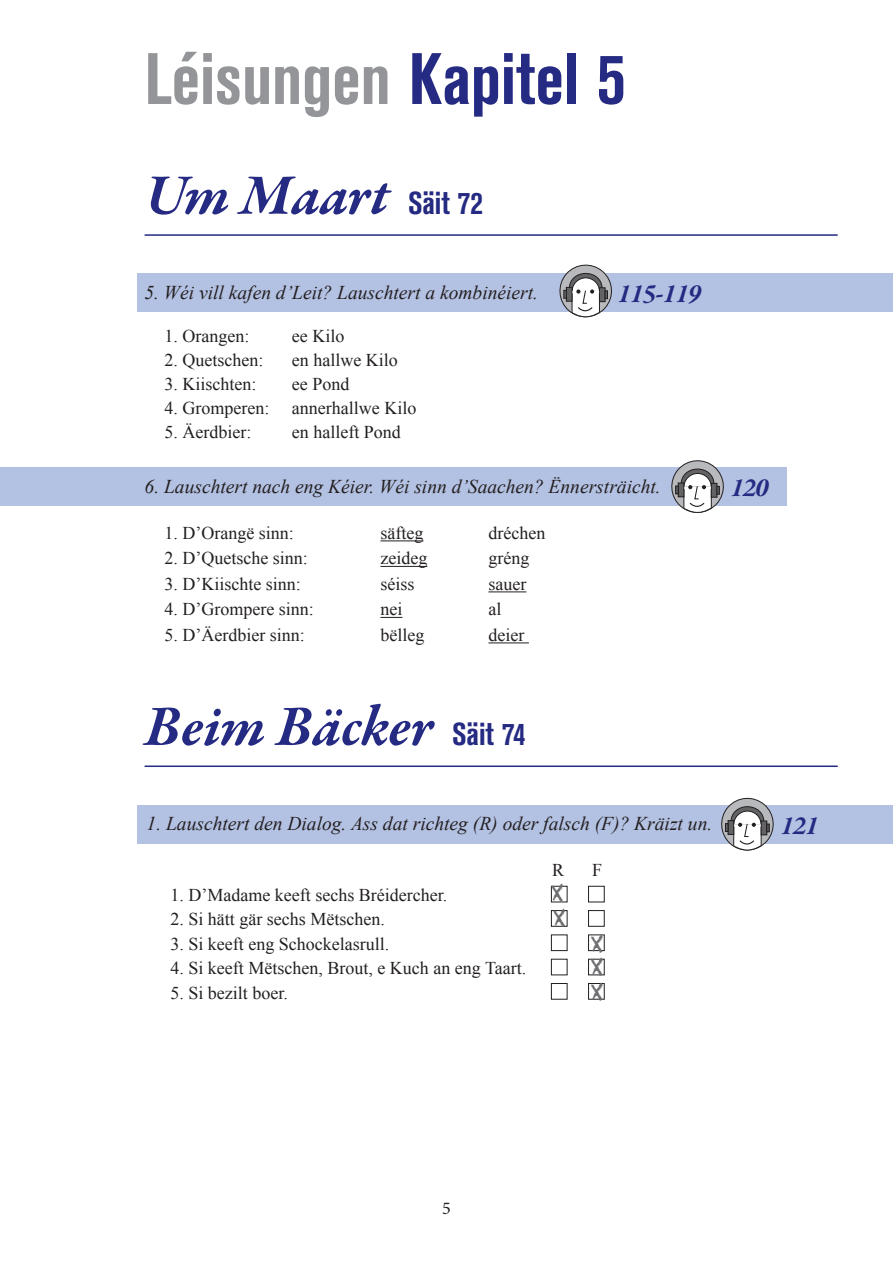
<style>
.page{position:relative;width:893px;height:1263px;background:#fff}
.page>*{position:absolute;margin:0;border:0;box-sizing:border-box;transform-origin:0 0}
.t1{font:700 condensed 72px "Akzidenz Grotesk BE";color:#939598}
.t2{font:italic 700 58.5px "Garamond Premr Pro";color:#252a82}
.t3{font:italic 700 27px "Garamond Premr Pro";letter-spacing:-.04em;color:#252a82}
.t4{font:21px "Chalkduster";color:#6c6d70}
.t5{font:italic 19.5px "Times New Roman";color:#231f20}
.t6{font:18px "Times New Roman";color:#231f20}
.t7{font:18px "Minion Pro";color:#231f20}
.s1{color:#252a82}
.s2{font-family:"Akzidenz Grotesk BE";font-style:normal;font-stretch:condensed;font-size:31.5px}
</style>
<div class="page">
<div style="left:137px;top:805px;width:756px;height:38px;background:#b3c1e2"></div>
<hr style="left:145px;top:234px;width:693px;height:2px;background:#252a82">
<div style="left:0;top:467px;width:787px;height:39px;background:#b3c1e2"></div>
<div style="left:137px;top:273px;width:756px;height:38px;background:#b3c1e2"></div>
<svg style="left:559px;top:264px;width:53px;height:53px"></svg>
<svg style="left:671px;top:460px;width:53px;height:53px"></svg>
<hr style="left:380px;top:540px;width:43px;height:1px;background:#231f20">
<hr style="left:380px;top:566px;width:47px;height:1px;background:#231f20">
<hr style="left:488px;top:591px;width:38px;height:1px;background:#231f20">
<svg style="left:380px;top:617px;width:22px;height:1px"></svg>
<hr style="left:488px;top:642px;width:41px;height:1px;background:#231f20">
<svg style="left:721px;top:797px;width:53px;height:54px"></svg>
<div style="left:551px;top:886px;width:16px;height:16px;border:1px solid #231f20"></div>
<div style="left:551px;top:910px;width:16px;height:16px;border:1px solid #231f20"></div>
<div style="left:551px;top:983px;width:16px;height:16px;border:1px solid #231f20"></div>
<div style="left:551px;top:934px;width:16px;height:17px;border:1px solid #231f20"></div>
<div style="left:551px;top:959px;width:16px;height:16px;border:1px solid #231f20"></div>
<div style="left:588px;top:886px;width:16px;height:16px;border:1px solid #231f20"></div>
<div style="left:588px;top:910px;width:16px;height:16px;border:1px solid #231f20"></div>
<div style="left:588px;top:983px;width:16px;height:16px;border:1px solid #231f20"></div>
<div style="left:588px;top:934px;width:16px;height:17px;border:1px solid #231f20"></div>
<div style="left:588px;top:959px;width:16px;height:16px;border:1px solid #231f20"></div>
<hr style="left:145px;top:765px;width:693px;height:2px;background:#252a82">
<p class="t1" style="left:145px;top:38px;width:482px">Léisungen <span class="s1">Kapitel 5</span></p>
<p class="t2" style="left:145px;top:159px;width:340px">Um Maart <span class="s2">Säit 72</span></p>
<p class="t5" style="left:144px;top:279px;width:395px">5. Wéi vill kafen d’Leit? Lauschtert a kombinéiert.</p>
<p class="t3" style="left:618px;top:277px;width:85px">115-119</p>
<p class="t6" style="left:164px;top:324px;width:86px">1. Orangen:</p>
<p class="t6" style="left:292px;top:324px;width:54px">ee Kilo</p>
<p class="t6" style="left:164px;top:348px;width:100px">2. Quetschen:</p>
<p class="t6" style="left:292px;top:348px;width:107px">en hallwe Kilo</p>
<p class="t6" style="left:164px;top:372px;width:93px">3. Kiischten:</p>
<p class="t6" style="left:292px;top:372px;width:59px">ee Pond</p>
<p class="t6" style="left:164px;top:396px;width:106px">4. Gromperen:</p>
<p class="t6" style="left:292px;top:396px;width:126px">annerhallwe Kilo</p>
<p class="t6" style="left:164px;top:420px;width:88px">5. Äerdbier:</p>
<p class="t6" style="left:292px;top:420px;width:110px">en halleft Pond</p>
<p class="t5" style="left:145px;top:473px;width:518px">6. Lauschtert nach eng Kéier. Wéi sinn d’Saachen? Ënnersträicht.</p>
<p class="t3" style="left:731px;top:471px;width:40px">120</p>
<p class="t6" style="left:164px;top:521px;width:131px">1. D’Orangë sinn:</p>
<p class="t6" style="left:380px;top:521px;width:44px">säfteg</p>
<p class="t6" style="left:488px;top:521px;width:58px">dréchen</p>
<p class="t6" style="left:164px;top:546px;width:145px">2. D’Quetsche sinn:</p>
<p class="t6" style="left:380px;top:546px;width:48px">zeideg</p>
<p class="t6" style="left:488px;top:546px;width:42px">gréng</p>
<p class="t6" style="left:164px;top:572px;width:138px">3. D’Kiischte sinn:</p>
<p class="t6" style="left:380px;top:572px;width:36px">séiss</p>
<p class="t6" style="left:488px;top:572px;width:39px">sauer</p>
<p class="t6" style="left:164px;top:597px;width:151px">4. D’Grompere sinn:</p>
<p class="t6" style="left:380px;top:597px;width:23px">nei</p>
<p class="t6" style="left:488px;top:597px;width:14px">al</p>
<p class="t6" style="left:164px;top:623px;width:142px">5. D’Äerdbier sinn:</p>
<p class="t6" style="left:380px;top:623px;width:45px">bëlleg</p>
<p class="t6" style="left:488px;top:623px;width:37px">deier</p>
<p class="t2" style="left:145px;top:690px;width:383px">Beim Bäcker <span class="s2">Säit 74</span></p>
<p class="t5" style="left:147px;top:810px;width:567px">1. Lauschtert den Dialog. Ass dat richteg (R) oder falsch (F)? Kräizt un.</p>
<p class="t3" style="left:780px;top:809px;width:40px">121</p>
<p class="t6" style="left:552px;top:858px;width:14px">R</p>
<p class="t6" style="left:592px;top:858px;width:12px">F</p>
<p class="t6" style="left:170px;top:883px;width:278px">1. D’Madame keeft sechs Bréidercher.</p>
<p class="t6" style="left:170px;top:907px;width:216px">2. Si hätt gär sechs Mëtschen.</p>
<p class="t6" style="left:170px;top:932px;width:220px">3. Si keeft eng Schockelasrull.</p>
<p class="t6" style="left:170px;top:956px;width:357px">4. Si keeft Mëtschen, Brout, e Kuch an eng Taart.</p>
<p class="t6" style="left:170px;top:980px;width:119px">5. Si bezilt boer.</p>
<p class="t4" style="left:551px;top:881px;width:14px">X</p>
<p class="t4" style="left:553px;top:906px;width:14px">X</p>
<p class="t4" style="left:591px;top:932px;width:14px">X</p>
<p class="t4" style="left:591px;top:955px;width:14px">X</p>
<p class="t4" style="left:591px;top:981px;width:14px">X</p>
<p class="t7" style="left:442px;top:1196px;width:10px">5</p>
</div>
